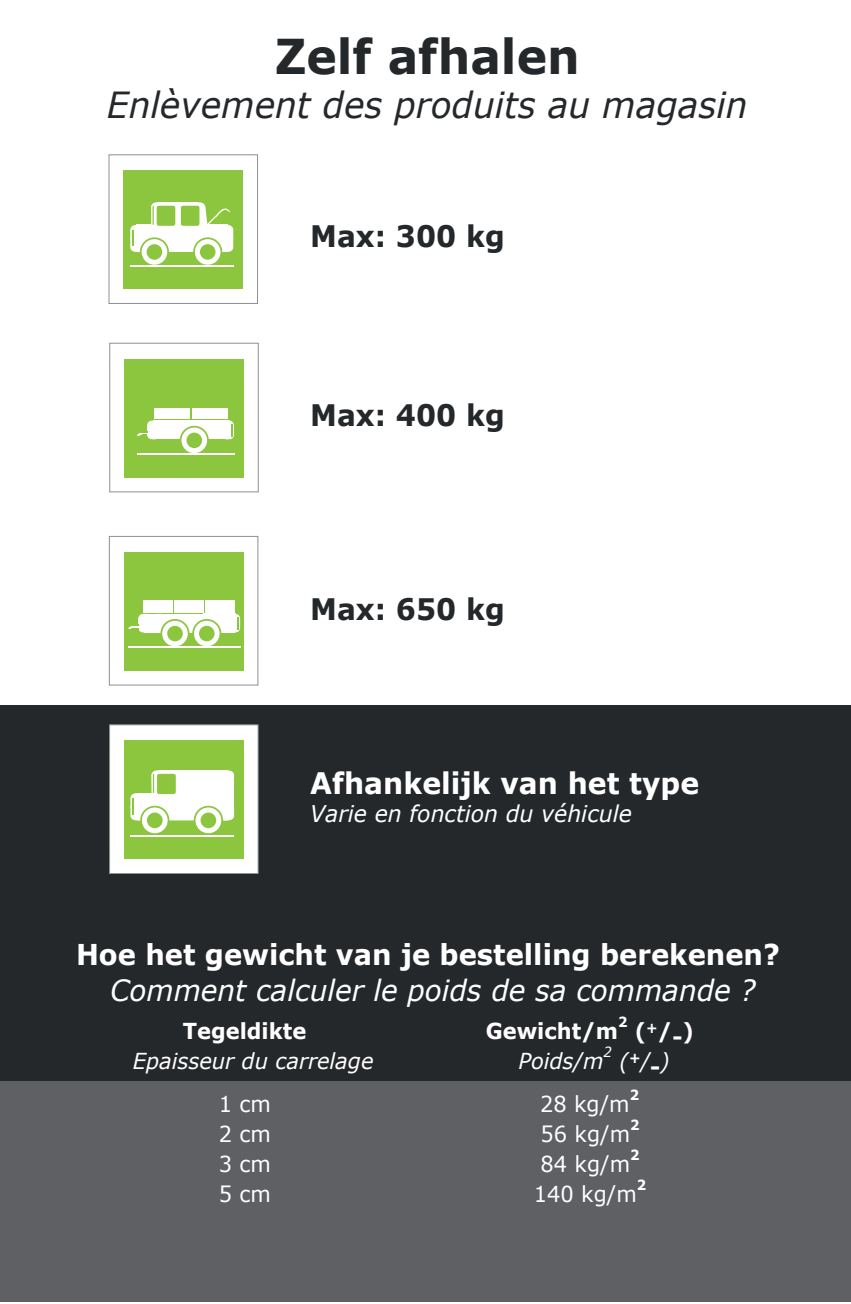
<style>
.page{position:relative;width:851px;height:1304px;background:#fff}
.page>*{position:absolute;margin:0;border:0;box-sizing:border-box;transform-origin:0 0}
.t1{font:700 48px "Verdana";color:#25282a;scale:.95 1}
.t2{font:italic 36px "Verdana";color:#25282a;scale:.95 1}
.t3{font:700 29.6px "Verdana";color:#25282a;scale:.95 1}
.t4{font:700 29.6px "Verdana";color:#fff;scale:.95 1}
.t5{font:italic 29.2px "Verdana";color:#fff;scale:.95 1}
.t6{font:700 28.6px "Verdana";color:#fff;scale:.95 1}
.t7{font:italic 23px "Verdana";color:#fff;scale:.95 1}
.t8{font:22px/30px "Verdana";color:#fff;text-align:justify;scale:.95 1}
.t9{font:italic 22px "Verdana";color:#fff;scale:.95 1}
.t10{font:700 22px "Verdana";color:#fff;scale:.95 1}
.t11{font:700 14px "Verdana";color:#fff;scale:.95 1}
.t12{font:italic 14px "Verdana";color:#fff;scale:.95 1}
.s1{font-weight:700;font-style:normal}
</style>
<div class="page">
<div style="left:0;top:908px;width:850px;height:394px;background:#5e6063"></div>
<div style="left:0;top:706px;width:850px;height:375px;background:#25282a"></div>
<div style="left:109px;top:343px;width:150px;height:149px;background:#fff;border:1px solid #8e9091"></div>
<div style="left:124px;top:359px;width:120px;height:118px;background:#8bc63e"></div>
<div style="left:153px;top:420px;width:75px;height:19px;background:#fff"></div>
<svg style="left:180px;top:426px;width:29px;height:29px"></svg>
<div style="left:181px;top:428px;width:26px;height:25px;background:#fff;border-radius:50%"></div>
<div style="left:186px;top:433px;width:16px;height:15px;background:#8bc63e;border-radius:50%"></div>
<svg style="left:137px;top:420px;width:19px;height:20px"></svg>
<svg style="left:225px;top:420px;width:9px;height:20px"></svg>
<hr style="left:137px;top:454px;width:97px;height:1px;background:#fff">
<div style="left:154px;top:408px;width:36px;height:11px;background:#fff"></div>
<div style="left:191px;top:408px;width:36px;height:11px;background:#fff"></div>
<div style="left:109px;top:536px;width:149px;height:150px;background:#fff;border:1px solid #8e9091"></div>
<div style="left:124px;top:552px;width:119px;height:119px;background:#8bc63e"></div>
<svg style="left:216px;top:612px;width:9px;height:2px"></svg>
<div style="left:144px;top:614px;width:76px;height:19px;background:#fff"></div>
<svg style="left:153px;top:612px;width:9px;height:2px"></svg>
<div style="left:159px;top:614px;width:76px;height:19px;background:#fff"></div>
<svg style="left:160px;top:619px;width:29px;height:29px"></svg>
<div style="left:162px;top:621px;width:26px;height:25px;background:#fff;border-radius:50%"></div>
<div style="left:167px;top:626px;width:16px;height:15px;background:#8bc63e;border-radius:50%"></div>
<svg style="left:192px;top:619px;width:29px;height:29px"></svg>
<div style="left:194px;top:621px;width:25px;height:25px;background:#fff;border-radius:50%"></div>
<div style="left:199px;top:626px;width:15px;height:15px;background:#8bc63e;border-radius:50%"></div>
<svg style="left:128px;top:612px;width:19px;height:21px"></svg>
<svg style="left:231px;top:612px;width:9px;height:21px"></svg>
<hr style="left:128px;top:647px;width:112px;height:1px;background:#fff">
<div style="left:205px;top:600px;width:30px;height:12px;background:#fff"></div>
<div style="left:174px;top:600px;width:30px;height:12px;background:#fff"></div>
<div style="left:143px;top:600px;width:29px;height:12px;background:#fff"></div>
<div style="left:109px;top:724px;width:149px;height:150px;background:#fff;border:1px solid #8e9091"></div>
<div style="left:124px;top:740px;width:119px;height:119px;background:#8bc63e"></div>
<svg style="left:140px;top:806px;width:29px;height:29px"></svg>
<svg style="left:142px;top:807px;width:26px;height:26px"></svg>
<div style="left:147px;top:813px;width:15px;height:15px;background:#8bc63e;border-radius:50%"></div>
<svg style="left:194px;top:806px;width:29px;height:29px"></svg>
<div style="left:195px;top:807px;width:26px;height:26px;background:#fff;border-radius:50%"></div>
<div style="left:200px;top:813px;width:16px;height:15px;background:#8bc63e;border-radius:50%"></div>
<svg style="left:130px;top:770px;width:104px;height:52px"></svg>
<div style="left:224px;top:778px;width:10px;height:33px;background:#fff"></div>
<hr style="left:131px;top:835px;width:103px;height:2px;background:#fff">
<div style="left:108px;top:154px;width:150px;height:150px;background:#fff;border:1px solid #8e9091"></div>
<div style="left:124px;top:170px;width:119px;height:119px;background:#8bc63e"></div>
<svg style="left:140px;top:237px;width:29px;height:29px"></svg>
<div style="left:142px;top:239px;width:25px;height:26px;background:#fff;border-radius:50%"></div>
<div style="left:147px;top:244px;width:15px;height:16px;background:#8bc63e;border-radius:50%"></div>
<svg style="left:193px;top:237px;width:29px;height:29px"></svg>
<div style="left:195px;top:239px;width:25px;height:26px;background:#fff;border-radius:50%"></div>
<div style="left:200px;top:244px;width:15px;height:16px;background:#8bc63e;border-radius:50%"></div>
<svg style="left:130px;top:202px;width:104px;height:52px"></svg>
<hr style="left:130px;top:265px;width:103px;height:2px;background:#fff">
<h1 class="t1" style="left:275px;top:26px;width:322px">Zelf afhalen</h1>
<p class="t2" style="left:107px;top:82px;width:675px">Enlèvement des produits au magasin</p>
<p class="t3" style="left:310px;top:217px;width:206px">Max: 300 kg</p>
<p class="t3" style="left:310px;top:396px;width:206px">Max: 400 kg</p>
<p class="t3" style="left:310px;top:590px;width:206px">Max: 650 kg</p>
<p class="t4" style="left:310px;top:764px;width:411px">Afhankelijk van het type</p>
<p class="t7" style="left:310px;top:799px;width:340px">Varie en fonction du véhicule</p>
<p class="t6" style="left:76px;top:936px;width:742px">Hoe het gewicht van je bestelling berekenen?</p>
<p class="t5" style="left:110px;top:972px;width:681px">Comment calculer le poids de sa commande ?</p>
<p class="t10" style="left:183px;top:1017px;width:132px">Tegeldikte</p>
<p class="t10" style="left:485px;top:1017px;width:141px">Gewicht/m</p>
<p class="t11" style="left:618px;top:1013px;width:12px">2</p>
<p class="t10" style="left:634px;top:1017px;width:64px">(<sup>+</sup>/-)</p>
<p class="t12" style="left:603px;top:1043px;width:10px">2</p>
<p class="t9" style="left:133px;top:1047px;width:255px">Epaisseur du carrelage</p>
<p class="t8" style="left:219px;top:1089px;width:56px">1 cm 2 cm 3 cm 5 cm</p>
<p class="t8" style="left:540px;top:1089px;width:96px">28 kg/m</p>
<p class="t9" style="left:518px;top:1047px;width:91px">Poids/m</p>
<p class="t9" style="left:619px;top:1047px;width:54px">(<sup>+</sup>/<span class="s1">-</span>)</p>
<p class="t11" style="left:629px;top:1086px;width:12px">2</p>
<p class="t11" style="left:630px;top:1116px;width:12px">2</p>
<p class="t8" style="left:540px;top:1119px;width:96px">56 kg/m</p>
<p class="t11" style="left:630px;top:1146px;width:12px">2</p>
<p class="t8" style="left:533px;top:1179px;width:110px">140 kg/m</p>
<p class="t8" style="left:540px;top:1149px;width:96px">84 kg/m</p>
<p class="t11" style="left:636px;top:1176px;width:12px">2</p>
</div>
